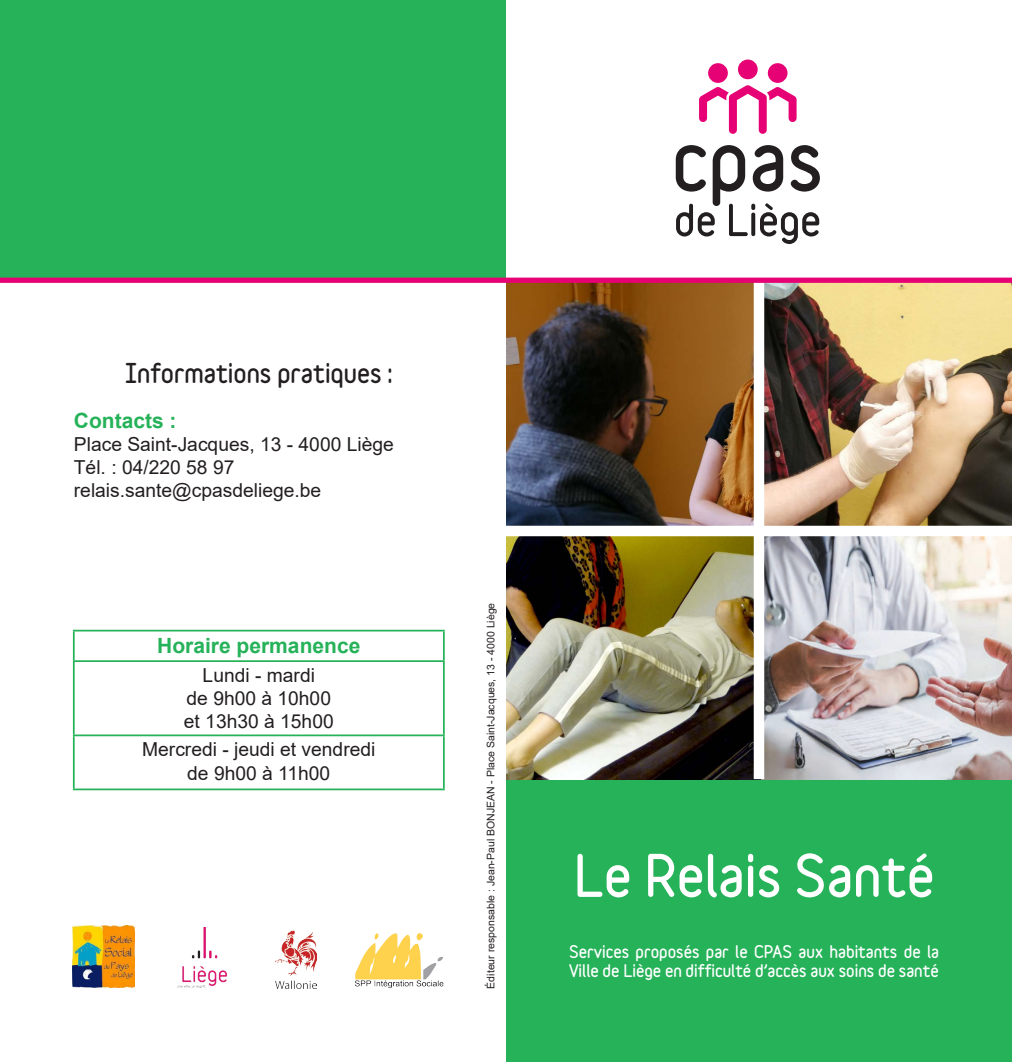
<style>
.page{position:relative;width:1012px;height:1062px;background:#fff}
.page>*{position:absolute;margin:0;border:0;box-sizing:border-box;transform-origin:0 0}
.t1{font:900 52.5px "Variable";color:#fff}
.t2{font:900 24.5px "Variable";color:#231f20}
.t3{font:700 21px "Arial";color:#26b259}
.t4{font:19.25px "Arial";color:#231f20}
.t5{font:900 15.75px/18.9px "Variable";color:#fff}
.t6{font:10.5px "Arial";color:#231f20}
</style>
<div class="page">
<div style="left:506px;top:779px;width:506px;height:283px;background:#26b259"></div>
<div style="left:0;top:0;width:505px;height:278px;background:#26b259"></div>
<svg style="left:676px;top:145px;width:144px;height:99px"></svg>
<div style="left:768px;top:63px;width:20px;height:20px;background:#e60275;border-radius:50%"></div>
<svg style="left:738px;top:60px;width:20px;height:19px"></svg>
<svg style="left:699px;top:85px;width:98px;height:49px"></svg>
<div style="left:708px;top:63px;width:20px;height:20px;background:#e60275;border-radius:50%"></div>
<hr style="left:73px;top:736px;width:2px;height:52px;background:#26b259">
<hr style="left:443px;top:736px;width:2px;height:52px;background:#26b259">
<hr style="left:73px;top:788px;width:372px;height:2px;background:#26b259">
<hr style="left:73px;top:662px;width:2px;height:72px;background:#26b259">
<hr style="left:443px;top:662px;width:2px;height:72px;background:#26b259">
<hr style="left:73px;top:734px;width:372px;height:2px;background:#26b259">
<hr style="left:73px;top:630px;width:372px;height:1px;background:#26b259">
<hr style="left:73px;top:631px;width:2px;height:29px;background:#26b259">
<hr style="left:443px;top:631px;width:2px;height:29px;background:#26b259">
<hr style="left:73px;top:660px;width:372px;height:2px;background:#26b259">
<img style="left:177px;top:927px;width:51px;height:61px">
<img style="left:275px;top:930px;width:42px;height:58px">
<img style="left:355px;top:933px;width:89px;height:54px">
<img style="left:73px;top:925px;width:61px;height:62px">
<img style="left:506px;top:283px;width:506px;height:496px">
<div style="left:506px;top:526px;width:506px;height:10px;background:#fff"></div>
<div style="left:754px;top:280px;width:10px;height:499px;background:#fff"></div>
<div style="left:0;top:278px;width:1012px;height:5px;background:#e60275"></div>
<p class="t2" style="left:125px;top:357px;width:269px">Informations pratiques :</p>
<p class="t3" style="left:74px;top:405px;width:104px">Contacts :</p>
<p class="t4" style="left:74px;top:431px;width:321px">Place Saint-Jacques, 13 - 4000 Liège</p>
<p class="t4" style="left:74px;top:454px;width:162px">Tél. : 04/220 58 97</p>
<p class="t4" style="left:74px;top:477px;width:249px">relais.sante@cpasdeliege.be</p>
<p class="t3" style="left:157px;top:630px;width:205px">Horaire permanence</p>
<p class="t4" style="left:203px;top:662px;width:114px">Lundi - mardi</p>
<p class="t4" style="left:187px;top:685px;width:146px">de 9h00 à 10h00</p>
<p class="t4" style="left:184px;top:708px;width:151px">et 13h30 à 15h00</p>
<p class="t4" style="left:142px;top:736px;width:235px">Mercredi - jeudi et vendredi</p>
<p class="t4" style="left:187px;top:759px;width:145px">de 9h00 à 11h00</p>
<p class="t6" style="left:484px;top:988px;width:387px;rotate:-90deg">Éditeur responsable : Jean-Paul BONJEAN - Place Saint-Jacques, 13 - 4000 Liège</p>
<p class="t1" style="left:574px;top:841px;width:362px">Le Relais Santé</p>
<p class="t5" style="left:569px;top:941px;width:372px">Services proposés par le CPAS aux habitants de la<br>Ville de Liège en difficulté d’accès aux soins de santé</p>
</div>
